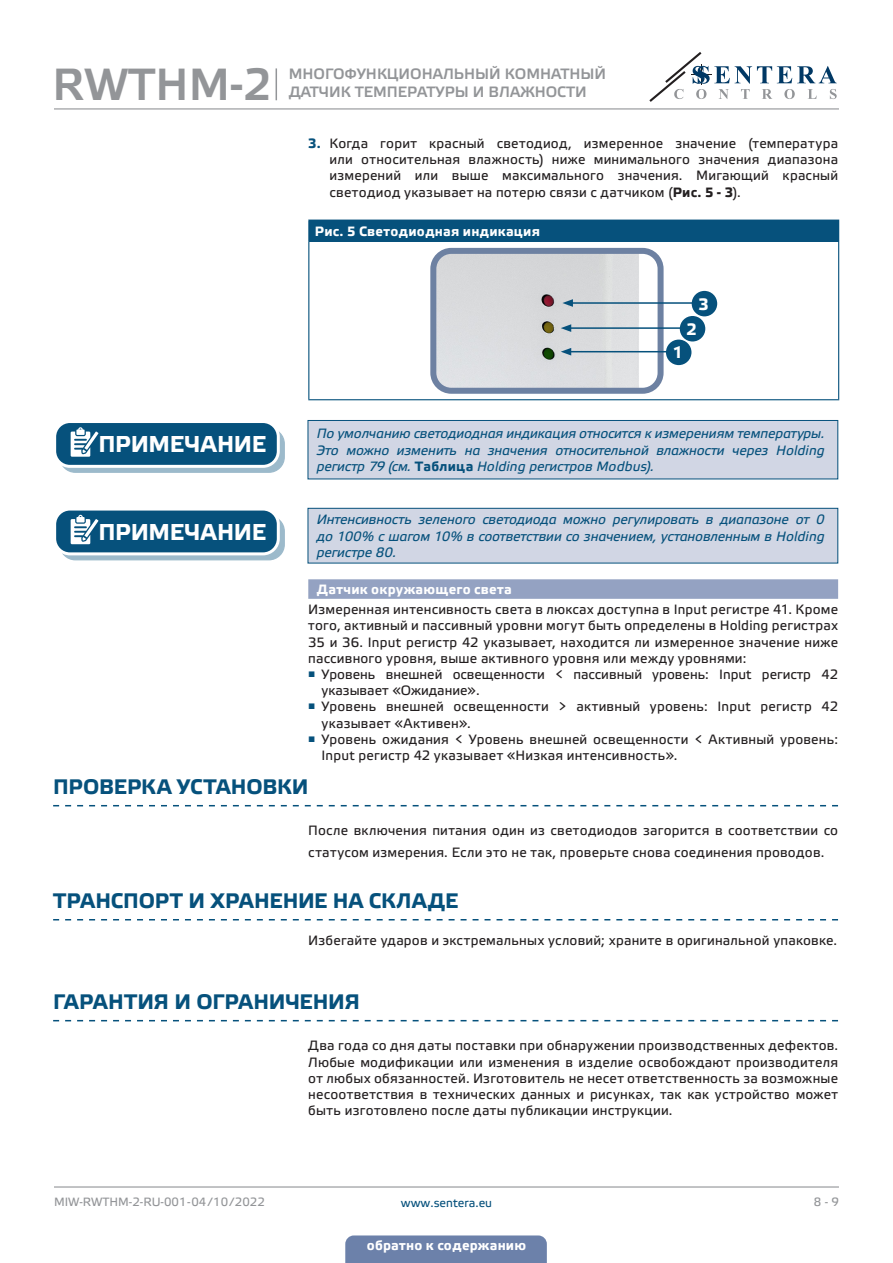
<style>
.page{position:relative;width:893px;height:1263px;background:#fff}
.page>*{position:absolute;margin:0;border:0;box-sizing:border-box;transform-origin:0 0}
.t1{font:45px "Etelka Medium Pro";color:#939598}
.t2{font:700 22.95px "Etelka Text Pro";letter-spacing:-.02em;color:#fff}
.t3{font:700 21px "Etelka Text Pro";letter-spacing:-.005em;color:#06517c}
.TABLE_TEXT_WHITE{font:700 16.5px "Etelka Text Pro";color:#fff}
.t4{font:15px/18px "Etelka Medium Pro";color:#939598}
.body{font:13.5px/16.2px "Etelka Text Pro";letter-spacing:.015em;color:#231f20}
.attention{font:italic 13.5px/16.2px "Etelka Text Pro";letter-spacing:-.005em;color:#06517c;text-align:justify}
.table_text{font:700 13.5px "Etelka Text Pro";letter-spacing:.02em;color:#fff}
.Number-roman{font:700 13.5px "Etelka Text Pro";letter-spacing:.025em;color:#fff}
.t5{font:12px "Etelka Text Pro";color:#939598}
.t6{font:12px "Etelka Text Pro";color:#06517c}
.s1{font-weight:700;color:#06517c}
.s2{font-weight:700}
.s3{font-weight:700;font-style:normal}
</style>
<div class="page">
<hr style="left:54px;top:108px;width:785px;height:1px;background:#939598">
<hr style="left:54px;top:1186px;width:785px;height:1px;background:#939598">
<svg style="left:649px;top:52px;width:188px;height:50px"></svg>
<div style="left:345px;top:1235px;width:202px;height:28px;background:#6c81aa"></div>
<div style="left:308px;top:579px;width:530px;height:20px;background:#94a2c2"></div>
<svg style="left:53px;top:805px;width:785px;height:1px"></svg>
<div style="left:309px;top:220px;width:530px;height:22px;background:#06517c"></div>
<hr style="left:308px;top:220px;width:531px;height:1px;background:#06517c">
<svg style="left:308px;top:221px;width:1px;height:21px"></svg>
<hr style="left:308px;top:242px;width:1px;height:157px;background:#06517c">
<hr style="left:838px;top:242px;width:1px;height:157px;background:#06517c">
<hr style="left:308px;top:399px;width:531px;height:1px;background:#06517c">
<img style="left:437px;top:255px;width:220px;height:132px">
<div style="left:430px;top:248px;width:234px;height:146px;border:6px solid #6d81a2;border-radius:18px"></div>
<hr style="left:571px;top:302px;width:129px;height:2px;background:#06517c">
<svg style="left:562px;top:299px;width:11px;height:8px"></svg>
<hr style="left:569px;top:327px;width:118px;height:2px;background:#06517c">
<svg style="left:561px;top:324px;width:10px;height:8px"></svg>
<hr style="left:569px;top:351px;width:118px;height:1px;background:#06517c">
<svg style="left:561px;top:348px;width:10px;height:7px"></svg>
<div style="left:692px;top:291px;width:25px;height:25px;background:#06517c;border-radius:50%"></div>
<div style="left:680px;top:316px;width:25px;height:25px;background:#06517c;border-radius:50%"></div>
<div style="left:666px;top:340px;width:25px;height:25px;background:#06517c;border-radius:50%"></div>
<div style="left:60px;top:428px;width:224px;height:44px;background:#9cbacb;border-radius:15px"></div>
<div style="left:59px;top:428px;width:226px;height:45px;border:1px solid #06517c;border-radius:15px"></div>
<div style="left:55px;top:421px;width:223px;height:45px;background:#06517c;border-radius:15px"></div>
<div style="left:53px;top:420px;width:227px;height:48px;border:3px solid #fff;border-radius:15px"></div>
<svg style="left:71px;top:427px;width:40px;height:38px"></svg>
<div style="left:308px;top:420px;width:530px;height:59px;background:#d1d6e4"></div>
<div style="left:308px;top:420px;width:530px;height:59px;border:1px solid #06517c"></div>
<div style="left:60px;top:516px;width:224px;height:44px;background:linear-gradient(to right,#9bb9ca,#9ebccc);border-radius:15px"></div>
<div style="left:59px;top:515px;width:226px;height:45px;border:1px solid #06517c;border-radius:15px"></div>
<div style="left:55px;top:509px;width:223px;height:45px;background:#06517c;border-radius:15px"></div>
<div style="left:53px;top:507px;width:227px;height:48px;border:3px solid #fff;border-radius:15px"></div>
<svg style="left:71px;top:515px;width:40px;height:37px"></svg>
<div style="left:308px;top:508px;width:530px;height:55px;background:#d1d6e4"></div>
<div style="left:308px;top:508px;width:530px;height:55px;border:1px solid #06517c"></div>
<svg style="left:53px;top:919px;width:785px;height:1px"></svg>
<svg style="left:53px;top:1020px;width:785px;height:1px"></svg>
<hr style="left:276px;top:68px;width:1px;height:32px;background:#939598">
<h1 class="t1" style="left:53px;top:59px;width:221px">RWTHM-2</h1>
<p class="t4" style="left:289px;top:65px;width:319px">МНОГОФУНКЦИОНАЛЬНЫЙ КОМНАТНЫЙ<br>ДАТЧИК TЕМПЕРАТУРЫ И ВЛАЖНОСТИ</p>
<p class="body" style="left:330px;top:136px;width:510px;text-align:justify;text-indent:-21px"><span class="s1">3.</span> Когда горит красный светодиод, измеренное значение (температура или относительная влажность) ниже минимального значения диапазона измерений или выше максимального значения. Мигающий красный светодиод указывает на потерю связи с датчиком (<span class="s2">Рис. 5 - 3</span>).</p>
<p class="table_text" style="left:315px;top:223px;width:227px">Рис. 5 Светодиодная индикация</p>
<p class="TABLE_TEXT_WHITE" style="left:698px;top:293px;width:12px">3</p>
<p class="TABLE_TEXT_WHITE" style="left:687px;top:319px;width:12px">2</p>
<p class="TABLE_TEXT_WHITE" style="left:673px;top:342px;width:12px">1</p>
<p class="t2" style="left:98px;top:430px;width:169px">ПРИМЕЧАНИЕ</p>
<p class="attention" style="left:317px;top:426px;width:509px">По умолчанию светодиодная индикация относится к измерениям температуры.<br>Это можно изменить на значения относительной влажности через Holding регистр 79 (см. <span class="s3">Таблица</span> Holding регистров Modbus).</p>
<p class="t2" style="left:98px;top:517px;width:169px">ПРИМЕЧАНИЕ</p>
<p class="attention" style="left:317px;top:512px;width:509px">Интенсивность зеленого светодиода можно регулировать в диапазоне от 0 до 100% с шагом 10% в соответствии со значением, установленным в Holding регистре 80.</p>
<p class="Number-roman" style="left:317px;top:580px;width:196px">Датчик окружающего света</p>
<p class="body" style="left:308px;top:602px;width:531px;text-align:justify">Измеренная интенсивность света в люксах доступна в Input регистре 41. Кроме того, активный и пассивный уровни могут быть определены в Holding регистрах 35 и 36. Input регистр 42 указывает, находится ли измеренное значение ниже пассивного уровня, выше активного уровня или между уровнями:</p>
<p class="body" style="left:322px;top:667px;width:518px;text-indent:-13px"><sup>■</sup> Уровень внешней освещенности &lt; пассивный уровень: Input регистр 42 указывает «Ожидание».</p>
<p class="body" style="left:322px;top:699px;width:518px;text-indent:-13px"><sup>■</sup> Уровень внешней освещенности &gt; активный уровень: Input регистр 42 указывает «Активен».</p>
<p class="body" style="left:322px;top:732px;width:518px;text-indent:-13px"><sup>■</sup> Уровень ожидания &lt; Уровень внешней освещенности &lt; Активный уровень:<br>Input регистр 42 указывает «Низкая интенсивность».</p>
<p class="t3" style="left:53px;top:773px;width:257px">ПРОВЕРКА УСТАНОВКИ</p>
<p class="body" style="left:308px;top:821px;width:531px;line-height:21.6px">После включения питания один из светодиодов загорится в соответствии со статусом измерения. Если это не так, проверьте снова соединения проводов.</p>
<p class="t3" style="left:53px;top:887px;width:407px">ТРАНСПОРТ И ХРАНЕНИЕ НА СКЛАДЕ</p>
<p class="body" style="left:308px;top:933px;width:530px">Избегайте ударов и экстремальных условий; храните в оригинальной упаковке.</p>
<p class="t3" style="left:53px;top:988px;width:308px">ГАРАНТИЯ И ОГРАНИЧЕНИЯ</p>
<p class="body" style="left:308px;top:1038px;width:531px;text-align:justify">Два года со дня даты поставки при обнаружении производственных дефектов.<br>Любые модификации или изменения в изделие освобождают производителя от любых обязанностей. Изготовитель не несет ответственность за возможные несоответствия в технических данных и рисунках, так как устройство может быть изготовлено после даты публикации инструкции.</p>
<p class="t5" style="left:54px;top:1195px;width:212px">MIW-RWTHM-2-RU-001 - 04 / 10 / 2022</p>
<p class="t6" style="left:401px;top:1196px;width:93px">www.sentera.eu</p>
<p class="t5" style="left:814px;top:1195px;width:27px">8 - 9</p>
<p class="table_text" style="left:367px;top:1237px;width:161px">обратно к содержанию</p>
</div>
